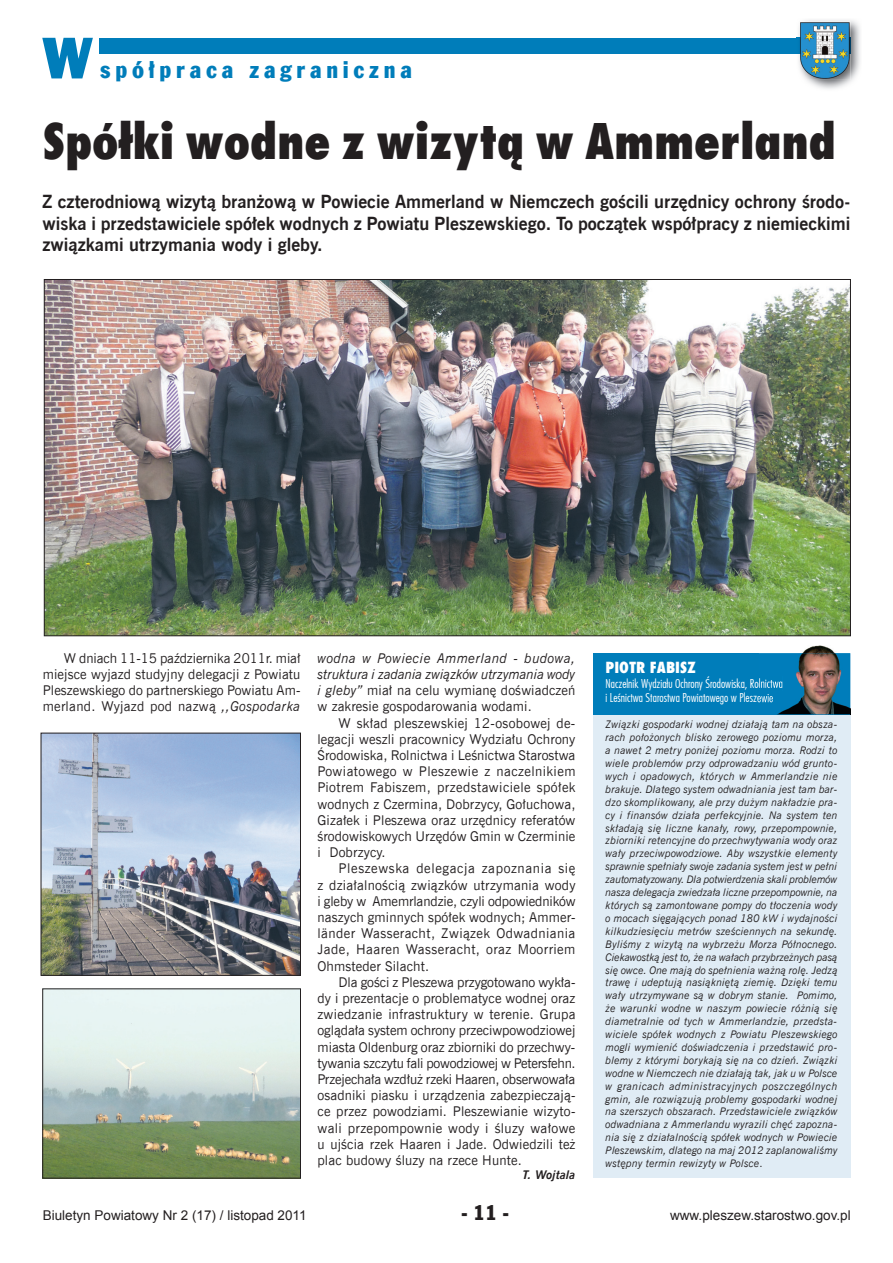
<style>
.page{position:relative;width:893px;height:1263px;background:#fff}
.page>*{position:absolute;margin:0;border:0;box-sizing:border-box;transform-origin:0 0}
.t1{font:81px "Frank Goth Cn EU";color:#007dba}
.t2{font:800 48px "Fujiyama";letter-spacing:-.005em;color:#231f20}
.t3{font:24px "Frank Goth Cn EU";letter-spacing:.2em;color:#007dba}
.t4{font:21px "Frank Goth Cn EU";color:#231f20}
.t5{font:700 18px/21.6px "News Goth EU";color:#231f20;text-align:justify}
.t6{font:800 15px "Fujiyama";color:#fff}
.t7{font:13.5px/16.2px "News Goth EU";letter-spacing:.01em;color:#231f20;text-align:justify}
.t8{font:italic 13.5px/16.2px "News Goth EU";letter-spacing:-.01em;color:#231f20;text-align:justify}
.t9{font:13.5px "Arial";color:#231f20}
.t10{font:300 12px/14.4px "Fujiyama";color:#fff}
.t11{font:italic 700 12px "News Goth EU";letter-spacing:.01em;color:#231f20}
.t12{font:italic 10.5px/12.9px "News Goth EU";letter-spacing:.01em;color:#231f20;text-align:justify}
.s1{font-style:italic}
.s2{font-style:normal}
</style>
<div class="page">
<div style="left:593px;top:653px;width:257px;height:524px;background:#e0ecf5"></div>
<div style="left:99px;top:38px;width:751px;height:16px;background:#007dba"></div>
<img style="left:797px;top:20px;width:63px;height:69px">
<img style="left:797px;top:38px;width:3px;height:15px">
<img style="left:800px;top:21px;width:50px;height:59px">
<img style="left:46px;top:281px;width:803px;height:353px">
<img style="left:45px;top:991px;width:254px;height:185px">
<img style="left:43px;top:735px;width:256px;height:238px">
<div style="left:41px;top:733px;width:260px;height:242px;border:1px solid #231f20"></div>
<div style="left:593px;top:653px;width:257px;height:61px;background:#007dba"></div>
<img style="left:802px;top:645px;width:33px;height:8px">
<img style="left:759px;top:653px;width:92px;height:61px">
<img style="left:759px;top:676px;width:24px;height:14px">
<img style="left:759px;top:693px;width:14px;height:12px">
<h1 class="t1" style="left:43px;top:-3px;width:51px">w</h1>
<h3 class="t3" style="left:100px;top:54px;width:313px">spółpraca zagraniczna</h3>
<h2 class="t2" style="left:43px;top:110px;width:795px">Spółki wodne z wizytą w Ammerland</h2>
<p class="t5" style="left:43px;top:191px;width:809px">Z czterodniową wizytą branżową w Powiecie Ammerland w Niemczech gościli urzędnicy ochrony środo&shy;wiska i przedstawiciele spółek wodnych z Powiatu Pleszewskiego. To początek współpracy z niemieckimi związkami utrzymania wody i gleby.</p>
<p class="t7" style="left:43px;top:650px;width:259px;text-indent:21px">W dniach 11-15 października 2011r. miał miejsce wyjazd studyjny delegacji z Powiatu Pleszewskiego do partnerskiego Powiatu Am&shy;merland. Wyjazd pod nazwą <span class="s1">,,Gospodarka</span></p>
<p class="t8" style="left:317px;top:650px;width:259px">wodna w Powiecie Ammerland - budowa, struktura i zadania związków utrzymania wody i gleby” <span class="s2">miał na celu wymianę doświadczeń w zakresie gospodarowania wodami.</span></p>
<p class="t7" style="left:317px;top:715px;width:260px;text-indent:21px">W skład pleszewskiej 12-osobowej de&shy;legacji weszli pracownicy Wydziału Ochrony Środowiska, Rolnictwa i Leśnictwa Starostwa Powiatowego w Pleszewie z naczelnikiem Piotrem Fabiszem, przedstawiciele spółek wodnych z Czermina, Dobrzycy, Gołuchowa, Gizałek i Pleszewa oraz urzędnicy referatów środowiskowych Urzędów Gmin w Czerminie i Dobrzycy.</p>
<p class="t7" style="left:317px;top:861px;width:260px;text-indent:21px">Pleszewska delegacja zapoznania się z działalnością związków utrzymania wody i gleby w Amemrlandzie, czyli odpowiedników naszych gminnych spółek wodnych; Ammer&shy;länder Wasseracht, Związek Odwadniania Jade, Haaren Wasseracht, oraz Moorriem Ohmsteder Silacht.</p>
<p class="t7" style="left:317px;top:974px;width:260px;text-indent:21px">Dla gości z Pleszewa przygotowano wykła&shy;dy i prezentacje o problematyce wodnej oraz zwiedzanie infrastruktury w terenie. Grupa oglądała system ochrony przeciwpowodziowej miasta Oldenburg oraz zbiorniki do przechwy&shy;tywania szczytu fali powodziowej w Petersfehn.<br>Przejechała wzdłuż rzeki Haaren, obserwowała osadniki piasku i urządzenia zabezpieczają&shy;ce przez powodziami. Pleszewianie wizyto&shy;wali przepompownie wody i śluzy wałowe u ujścia rzek Haaren i Jade. Odwiedzili też plac budowy śluzy na rzece Hunte.</p>
<p class="t11" style="left:523px;top:1167px;width:54px">T. Wojtala</p>
<h3 class="t6" style="left:606px;top:658px;width:92px">PIOTR FABISZ</h3>
<p class="t10" style="left:606px;top:676px;width:179px">Naczelnik Wydziału Ochrony Środowiska, Rolnictwa i Leśnictwa Starostwa Powiatowego w Pleszewie</p>
<p class="t12" style="left:606px;top:718px;width:234px">Związki gospodarki wodnej działają tam na obsza&shy;rach położonych blisko zerowego poziomu morza, a nawet 2 metry poniżej poziomu morza. Rodzi to wiele problemów przy odprowadzaniu wód grunto&shy;wych i opadowych, których w Ammerlandzie nie brakuje. Dlatego system odwadniania jest tam bar&shy;dzo skomplikowany, ale przy dużym nakładzie pra&shy;cy i finansów działa perfekcyjnie. Na system ten składają się liczne kanały, rowy, przepompownie, zbiorniki retencyjne do przechwytywania wody oraz wały przeciwpowodziowe. Aby wszystkie elementy sprawnie spełniały swoje zadania system jest w pełni zautomatyzowany. Dla potwierdzenia skali problemów nasza delegacja zwiedzała liczne przepompownie, na których są zamontowane pompy do tłoczenia wody o mocach sięgających ponad 180 kW i wydajności kilkudziesięciu metrów sześciennych na sekundę.<br>Byliśmy z wizytą na wybrzeżu Morza Północnego.<br>Ciekawostką jest to, że na wałach przybrzeżnych pasą się owce. One mają do spełnienia ważną rolę. Jedzą trawę i udeptują nasiąkniętą ziemię. Dzięki temu wały utrzymywane są w dobrym stanie. Pomimo, że warunki wodne w naszym powiecie różnią się diametralnie od tych w Ammerlandzie, przedsta&shy;wiciele spółek wodnych z Powiatu Pleszewskiego mogli wymienić doświadczenia i przedstawić pro&shy;blemy z którymi borykają się na co dzień. Związki wodne w Niemczech nie działają tak, jak u w Polsce w granicach administracyjnych poszczególnych gmin, ale rozwiązują problemy gospodarki wodnej na szerszych obszarach. Przedstawiciele związków odwadniana z Ammerlandu wyrazili chęć zapozna&shy;nia się z działalnością spółek wodnych w Powiecie Pleszewskim, dlatego na maj 2012 zaplanowaliśmy wstępny termin rewizyty w Polsce<span class="s2">.</span></p>
<p class="t9" style="left:43px;top:1206px;width:265px">Biuletyn Powiatowy Nr 2 (17) / listopad 2011</p>
<h3 class="t4" style="left:461px;top:1199px;width:49px">- 11 -</h3>
<p class="t9" style="left:670px;top:1206px;width:182px">www.pleszew.starostwo.gov.pl</p>
</div>
